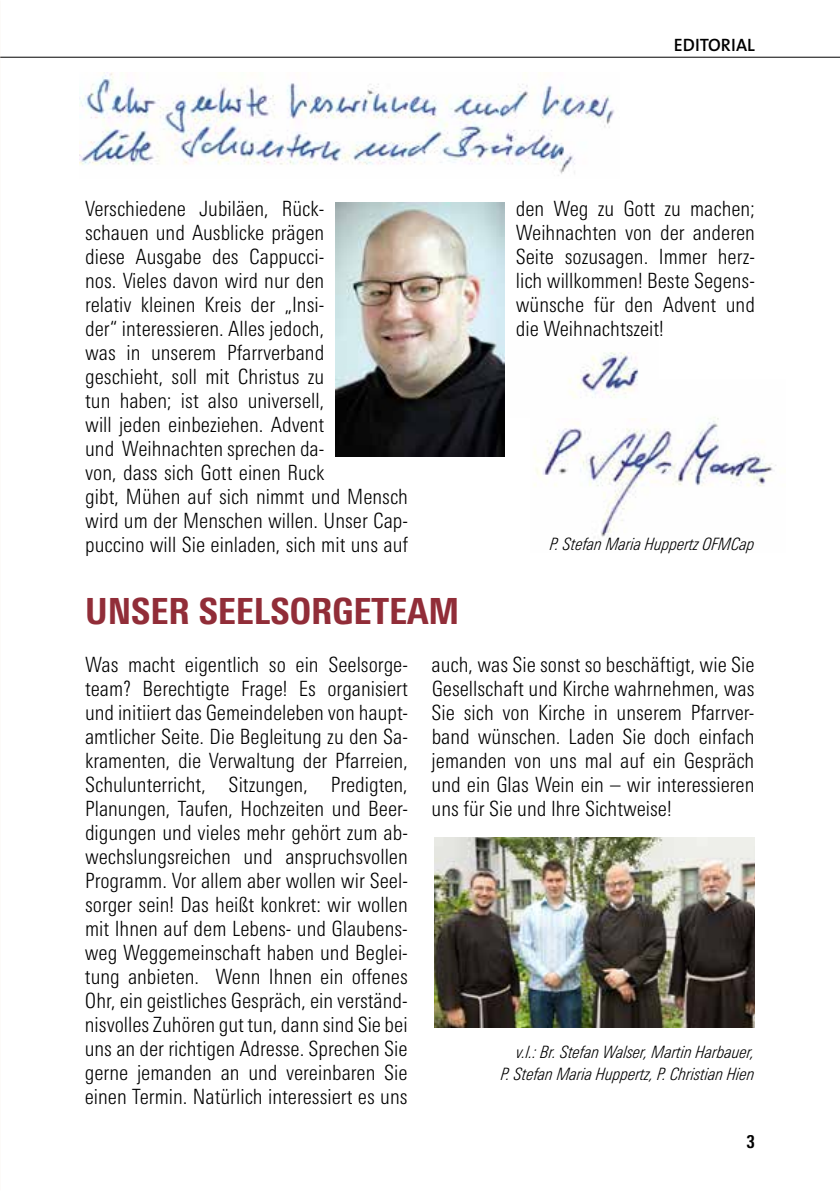
<style>
.page{position:relative;width:840px;height:1191px;background:#fff}
.page>*{position:absolute;margin:0;border:0;box-sizing:border-box;transform-origin:0 0}
.t1{font:800 condensed 36px "Linotype Univers";color:#912d38}
.t2{font:300 condensed 21px/24px "Linotype Univers";color:#000;text-align:justify}
.t3{font:600 18px "The Sans";color:#000}
.t4{font:700 condensed 18px "Linotype Univers";color:#000}
.t5{font:italic 300 condensed 17px/22px "Linotype Univers";color:#000;text-align:right}
</style>
<div class="page">
<hr style="left:0;top:57px;width:839px;height:1px;background:#000">
<img style="left:534px;top:417px;width:242px;height:127px">
<img style="left:534px;top:352px;width:123px;height:66px">
<img style="left:79px;top:72px;width:536px;height:104px">
<img style="left:335px;top:203px;width:169px;height:253px">
<img style="left:434px;top:837px;width:320px;height:190px">
<p class="t3" style="left:673px;top:30px;width:82px">EDITORIAL</p>
<p class="t2" style="left:85px;top:197px;width:324px;text-align:left">Verschiedene Jubiläen, Rück-<br>schauen und Ausblicke prägen<br>diese Ausgabe des Cappucci-<br>nos. Vieles davon wird nur den<br>relativ kleinen Kreis der „Insi-<br>der“ interessieren. Alles jedoch,<br>was in unserem Pfarrverband<br>geschieht, soll mit Christus zu<br>tun haben; ist also universell,<br>will jeden einbeziehen. Advent<br>und Weihnachten sprechen da-<br>von, dass sich Gott einen Ruck<br>gibt, Mühen auf sich nimmt und Mensch wird um der Menschen willen. Unser Cap&shy;puccino will Sie einladen, sich mit uns auf</p>
<p class="t2" style="left:515px;top:197px;width:240px">den Weg zu Gott zu machen; Weihnachten von der anderen Seite sozusagen. Immer herz&shy;lich willkommen! Beste Segens&shy;wünsche für den Advent und die Weihnachtszeit!</p>
<p class="t5" style="left:550px;top:533px;width:206px">P. Stefan Maria Huppertz OFMCap</p>
<h1 class="t1" style="left:85px;top:590px;width:375px">UNSER SEELSORGETEAM</h1>
<p class="t2" style="left:85px;top:653px;width:324px">Was macht eigentlich so ein Seelsorge&shy;team? Berechtigte Frage! Es organisiert und initiiert das Gemeindeleben von haupt&shy;amtlicher Seite. Die Begleitung zu den Sa&shy;kramenten, die Verwaltung der Pfarreien, Schulunterricht, Sitzungen, Predigten, Planungen, Taufen, Hochzeiten und Beer&shy;digungen und vieles mehr gehört zum ab&shy;wechslungsreichen und anspruchsvollen Programm. Vor allem aber wollen wir Seel&shy;sorger sein! Das heißt konkret: wir wollen mit Ihnen auf dem Lebens- und Glaubens&shy;weg Weggemeinschaft haben und Beglei&shy;tung anbieten. Wenn Ihnen ein offenes Ohr, ein geistliches Gespräch, ein verständ&shy;nisvolles Zuhören gut tun, dann sind Sie bei uns an der richtigen Adresse. Sprechen Sie gerne jemanden an und vereinbaren Sie einen Termin. Natürlich interessiert es uns</p>
<p class="t2" style="left:431px;top:653px;width:324px">auch, was Sie sonst so beschäftigt, wie Sie Gesellschaft und Kirche wahrnehmen, was Sie sich von Kirche in unserem Pfarrver&shy;band wünschen. Laden Sie doch einfach jemanden von uns mal auf ein Gespräch und ein Glas Wein ein – wir interessieren uns für Sie und Ihre Sichtweise!</p>
<p class="t5" style="left:501px;top:1041px;width:255px">v.l.: Br. Stefan Walser, Martin Harbauer,<br>P. Stefan Maria Huppertz, P. Christian Hien</p>
<p class="t4" style="left:746px;top:1131px;width:10px">3</p>
</div>
